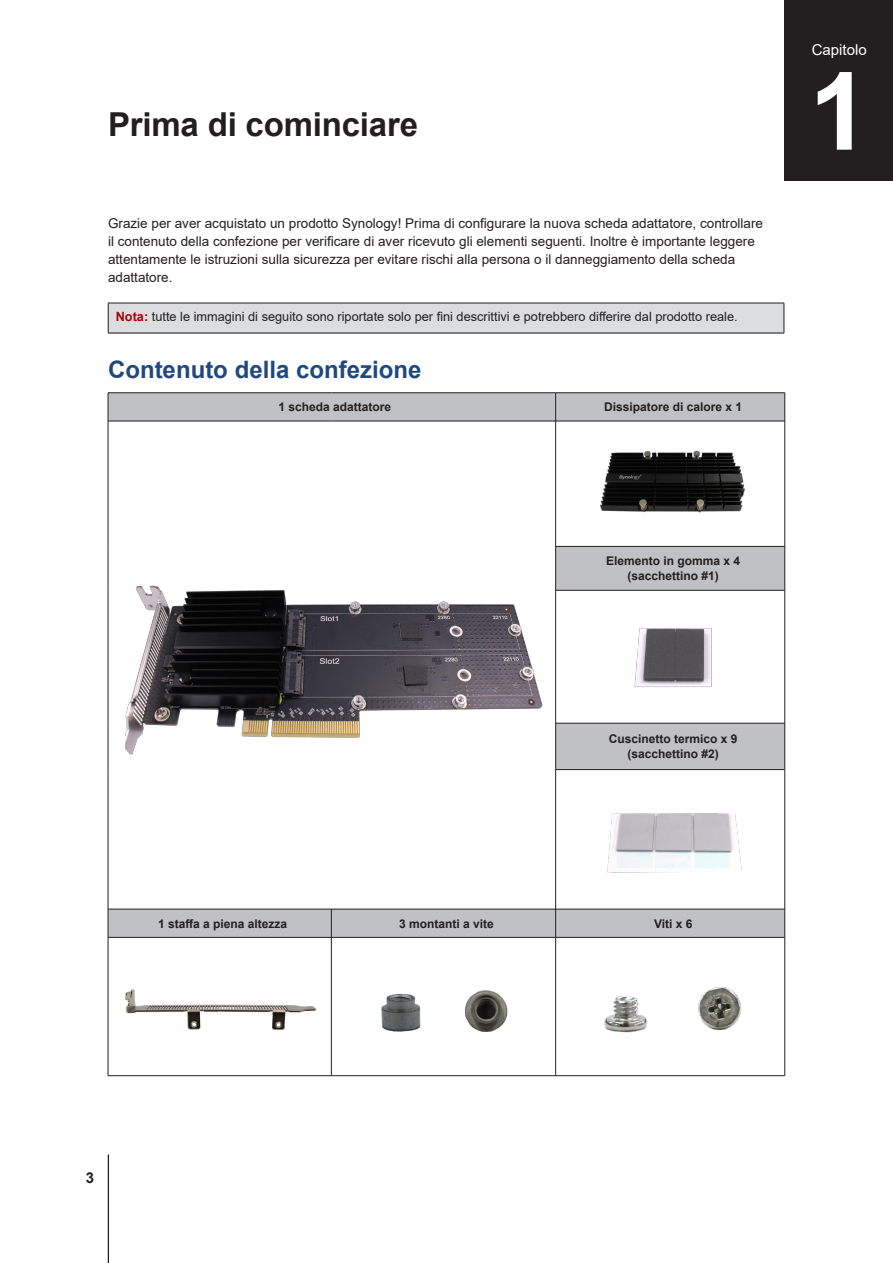
<style>
.page{position:relative;width:893px;height:1263px;background:#fff}
.page>*{position:absolute;margin:0;border:0;box-sizing:border-box;transform-origin:0 0}
.ChapterNum{font:700 108px "Arial";color:#fff}
.H1-ChapterTitle{font:700 33px "Arial";letter-spacing:-.005em;color:#231f20}
.H3-sidebar{font:700 24px "Arial";color:#1f497d}
.Chapter-center{font:15px "Arial";color:#fff}
.t1{font:700 15px "Arial";color:#231f20}
.Body-sidebar{font:13.5px/18px "Arial";color:#231f20}
.Warning-sidebar{font:12.75px "Arial";color:#231f20}
.XHeadCenter{font:700 12px "Arial";color:#231f20}
.s1{font-weight:700;color:#9d070d}
</style>
<div class="page">
<div style="left:108px;top:303px;width:676px;height:30px;background:#dcdddf"></div>
<hr style="left:108px;top:303px;width:676px;height:1px;background:#231f20">
<hr style="left:108px;top:303px;width:1px;height:30px;background:#231f20">
<hr style="left:784px;top:303px;width:1px;height:30px;background:#231f20">
<hr style="left:108px;top:333px;width:676px;height:1px;background:#231f20">
<svg style="left:109px;top:393px;width:675px;height:544px"></svg>
<hr style="left:108px;top:421px;width:223px;height:1px;background:#231f20">
<hr style="left:331px;top:421px;width:225px;height:1px;background:#231f20">
<hr style="left:108px;top:392px;width:223px;height:1px;background:#231f20">
<svg style="left:108px;top:393px;width:1px;height:28px"></svg>
<hr style="left:331px;top:392px;width:225px;height:1px;background:#231f20">
<hr style="left:556px;top:392px;width:229px;height:1px;background:#231f20">
<svg style="left:555px;top:393px;width:1px;height:28px"></svg>
<svg style="left:784px;top:393px;width:1px;height:28px"></svg>
<hr style="left:108px;top:421px;width:1px;height:125px;background:#231f20">
<hr style="left:556px;top:421px;width:229px;height:1px;background:#231f20">
<hr style="left:108px;top:546px;width:1px;height:44px;background:#231f20">
<hr style="left:108px;top:590px;width:1px;height:133px;background:#231f20">
<hr style="left:108px;top:723px;width:1px;height:46px;background:#231f20">
<hr style="left:108px;top:769px;width:1px;height:140px;background:#231f20">
<hr style="left:555px;top:421px;width:1px;height:125px;background:#231f20">
<hr style="left:784px;top:421px;width:1px;height:125px;background:#231f20">
<hr style="left:556px;top:546px;width:229px;height:1px;background:#231f20">
<hr style="left:784px;top:546px;width:1px;height:44px;background:#231f20">
<hr style="left:556px;top:590px;width:229px;height:1px;background:#231f20">
<hr style="left:784px;top:590px;width:1px;height:133px;background:#231f20">
<hr style="left:555px;top:770px;width:1px;height:139px;background:#231f20">
<hr style="left:784px;top:770px;width:1px;height:139px;background:#231f20">
<hr style="left:556px;top:723px;width:229px;height:1px;background:#231f20">
<hr style="left:784px;top:723px;width:1px;height:46px;background:#231f20">
<hr style="left:556px;top:769px;width:229px;height:1px;background:#231f20">
<hr style="left:108px;top:937px;width:1px;height:139px;background:#231f20">
<hr style="left:331px;top:937px;width:1px;height:139px;background:#231f20">
<hr style="left:555px;top:937px;width:1px;height:139px;background:#231f20">
<hr style="left:784px;top:937px;width:1px;height:139px;background:#231f20">
<hr style="left:108px;top:1075px;width:223px;height:1px;background:#231f20">
<hr style="left:331px;top:1075px;width:225px;height:1px;background:#231f20">
<hr style="left:556px;top:1075px;width:229px;height:1px;background:#231f20">
<svg style="left:108px;top:910px;width:1px;height:27px"></svg>
<hr style="left:108px;top:909px;width:223px;height:1px;background:#231f20">
<hr style="left:108px;top:937px;width:223px;height:1px;background:#231f20">
<svg style="left:331px;top:910px;width:1px;height:27px"></svg>
<hr style="left:331px;top:909px;width:225px;height:1px;background:#231f20">
<hr style="left:331px;top:937px;width:225px;height:1px;background:#231f20">
<svg style="left:555px;top:909px;width:1px;height:28px"></svg>
<svg style="left:784px;top:910px;width:1px;height:27px"></svg>
<hr style="left:556px;top:909px;width:229px;height:1px;background:#231f20">
<hr style="left:556px;top:937px;width:229px;height:1px;background:#231f20">
<img style="left:125px;top:492px;width:432px;height:287px">
<img style="left:378px;top:628px;width:19px;height:6px">
<img style="left:381px;top:672px;width:20px;height:7px">
<img style="left:573px;top:424px;width:213px;height:108px">
<img style="left:573px;top:597px;width:213px;height:120px">
<img style="left:573px;top:779px;width:213px;height:120px">
<img style="left:125px;top:946px;width:207px;height:120px">
<img style="left:381px;top:994px;width:39px;height:38px">
<img style="left:420px;top:990px;width:88px;height:42px">
<img style="left:604px;top:987px;width:138px;height:46px">
<div style="left:785px;top:0;width:108px;height:180px;background:#231f20"></div>
<hr style="left:108px;top:1154px;width:1px;height:109px;background:#231f20">
<p class="H1-ChapterTitle" style="left:108px;top:101px;width:312px">Prima di cominciare</p>
<p class="Body-sidebar" style="left:108px;top:214px;width:657px">Grazie per aver acquistato un prodotto Synology! Prima di configurare la nuova scheda adattatore, controllare il contenuto della confezione per verificare di aver ricevuto gli elementi seguenti. Inoltre è importante leggere attentamente le istruzioni sulla sicurezza per evitare rischi alla persona o il danneggiamento della scheda adattatore.</p>
<p class="Warning-sidebar" style="left:116px;top:308px;width:623px"><span class="s1">Nota:</span> tutte le immagini di seguito sono riportate solo per fini descrittivi e potrebbero differire dal prodotto reale.</p>
<p class="H3-sidebar" style="left:108px;top:352px;width:315px">Contenuto della confezione</p>
<p class="XHeadCenter" style="left:278px;top:398px;width:114px">1 scheda adattatore</p>
<p class="XHeadCenter" style="left:604px;top:398px;width:140px">Dissipatore di calore x 1</p>
<p class="Chapter-center" style="left:812px;top:40px;width:57px">Capitolo</p>
<p class="ChapterNum" style="left:809px;top:36px;width:62px">1</p>
<p class="XHeadCenter" style="left:606px;top:553px;width:136px">Elemento in gomma x 4</p>
<p class="XHeadCenter" style="left:627px;top:567px;width:93px">(sacchettino #1)</p>
<p class="XHeadCenter" style="left:609px;top:731px;width:130px">Cuscinetto termico x 9</p>
<p class="XHeadCenter" style="left:627px;top:745px;width:93px">(sacchettino #2)</p>
<p class="XHeadCenter" style="left:158px;top:915px;width:131px">1 staffa a piena altezza</p>
<p class="XHeadCenter" style="left:399px;top:915px;width:96px">3 montanti a vite</p>
<p class="XHeadCenter" style="left:654px;top:915px;width:40px">Viti x 6</p>
<p class="t1" style="left:86px;top:1167px;width:10px">3</p>
</div>
